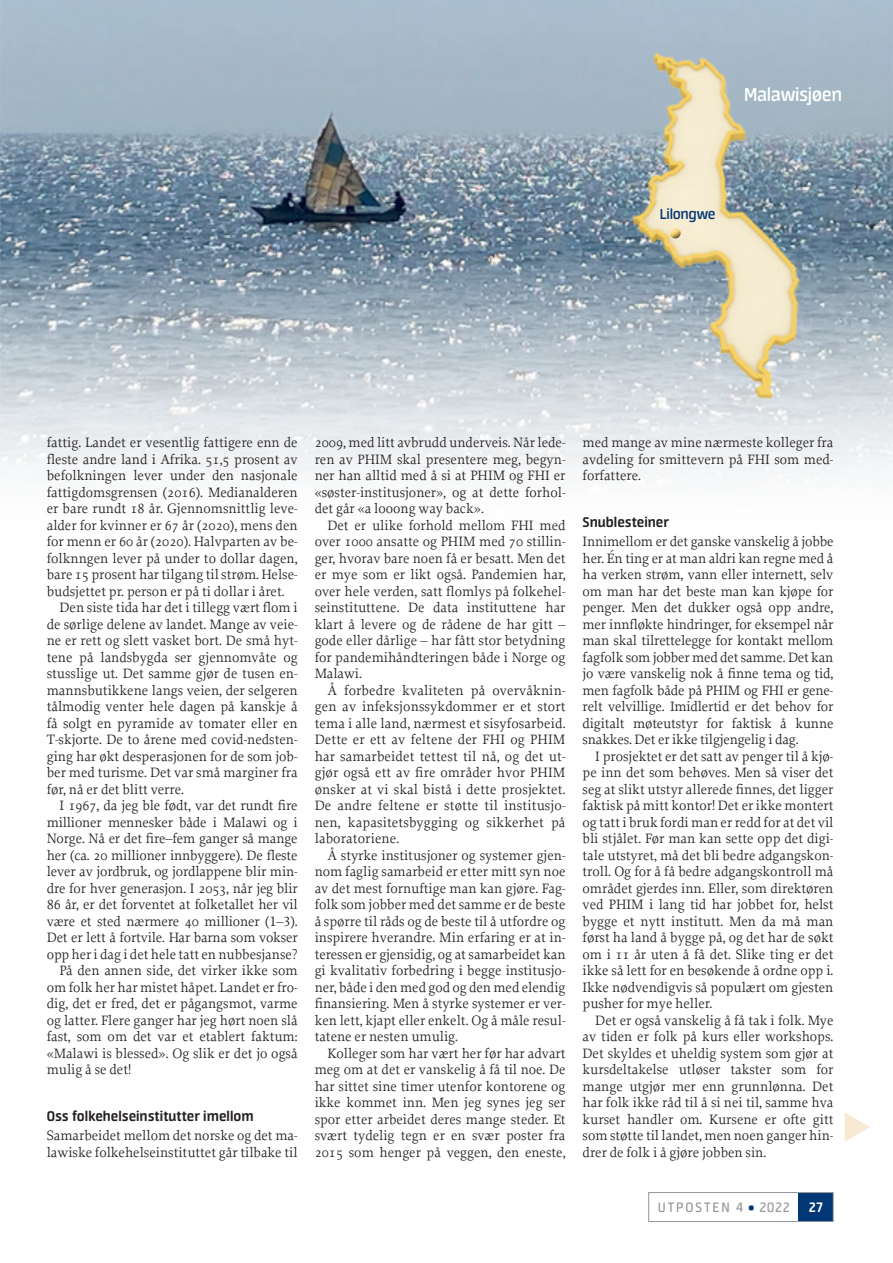
<style>
.page{position:relative;width:893px;height:1263px;background:#fff}
.page>*{position:absolute;margin:0;border:0;box-sizing:border-box;transform-origin:0 0}
.t1{font:600 21px "Neuron";letter-spacing:-.02em;color:#fff}
.t2{font:600 16.35px "Neuron";letter-spacing:-.02em;color:#013775}
.t3{font:700 15.75px "Neuron";color:#231f20}
.t4{font:15.3px "Neuron";letter-spacing:.115em;color:#939598}
.t5{font:14.25px/16.5px "Proforma";color:#231f20;text-align:justify}
.s1{font-family:"Proforma Book SC"}
.s2{font-weight:900;color:#013775}
.s3{font-weight:700;color:#fff}
</style>
<div class="page">
<div style="left:799px;top:1192px;width:34px;height:29px;background:#013775"></div>
<div style="left:648px;top:1192px;width:185px;height:30px;border:1px solid #939598"></div>
<img style="left:0;top:0;width:893px;height:478px">
<img style="left:561px;top:21px;width:310px;height:413px">
<div style="left:668px;top:225px;width:13px;height:11px;background:#f6ecd1"></div>
<div style="left:668px;top:228px;width:13px;height:11px;background:#231f20;opacity:.75"></div>
<h1 class="t1" style="left:744px;top:83px;width:100px">Malawisjøen</h1>
<p class="t2" style="left:660px;top:205px;width:57px">Lilongwe</p>
<p class="t5" style="left:47px;top:434px;width:252px">fattig. Landet er vesentlig fattigere enn de</p>
<p class="t5" style="left:47px;top:451px;width:252px">fleste andre land i Afrika. 51,5 prosent av</p>
<p class="t5" style="left:47px;top:467px;width:252px">befolkningen lever under den nasjonale</p>
<p class="t5" style="left:47px;top:484px;width:252px">fattigdomsgrensen (2016). Medianalderen</p>
<p class="t5" style="left:47px;top:500px;width:252px">er bare rundt 18 år. Gjennomsnittlig leve-</p>
<p class="t5" style="left:47px;top:517px;width:252px">alder for kvinner er 67 år (2020), mens den</p>
<p class="t5" style="left:47px;top:533px;width:252px">for menn er 60 år (2020). Halvparten av be-</p>
<p class="t5" style="left:47px;top:550px;width:252px">folknngen lever på under to dollar dagen,</p>
<p class="t5" style="left:47px;top:566px;width:252px">bare 15 prosent har tilgang til strøm. Helse-</p>
<p class="t5" style="left:47px;top:583px;width:239px">budsjettet pr. person er på ti dollar i året.</p>
<p class="t5" style="left:60px;top:599px;width:240px">Den siste tida har det i tillegg vært flom i</p>
<p class="t5" style="left:47px;top:616px;width:252px">de sørlige delene av landet. Mange av veie-</p>
<p class="t5" style="left:47px;top:632px;width:252px">ne er rett og slett vasket bort. De små hyt-</p>
<p class="t5" style="left:47px;top:649px;width:252px">tene på landsbygda ser gjennomvåte og</p>
<p class="t5" style="left:47px;top:665px;width:252px">stusslige ut. Det samme gjør de tusen en-</p>
<p class="t5" style="left:47px;top:682px;width:252px">mannsbutikkene langs veien, der selgeren</p>
<p class="t5" style="left:47px;top:698px;width:252px">tålmodig venter hele dagen på kanskje å</p>
<p class="t5" style="left:47px;top:715px;width:252px">få solgt en pyramide av tomater eller en</p>
<p class="t5" style="left:47px;top:731px;width:252px">T-skjorte. De to årene med covid-nedsten-</p>
<p class="t5" style="left:47px;top:748px;width:252px">ging har økt desperasjonen for de som job-</p>
<p class="t5" style="left:47px;top:764px;width:252px">ber med turisme. Det var små marginer fra</p>
<p class="t5" style="left:47px;top:781px;width:139px">før, nå er det blitt verre.</p>
<p class="t5" style="left:60px;top:797px;width:240px">I 1967, da jeg ble født, var det rundt fire</p>
<p class="t5" style="left:47px;top:814px;width:252px">millioner mennesker både i Malawi og i</p>
<p class="t5" style="left:47px;top:830px;width:252px">Norge. Nå er det fire–fem ganger så mange</p>
<p class="t5" style="left:47px;top:847px;width:252px">her (ca. 20 millioner innbyggere). De fleste</p>
<p class="t5" style="left:47px;top:863px;width:252px">lever av jordbruk, og jordlappene blir min-</p>
<p class="t5" style="left:47px;top:880px;width:252px">dre for hver generasjon. I 2053, når jeg blir</p>
<p class="t5" style="left:47px;top:896px;width:252px">86 år, er det forventet at folketallet her vil</p>
<p class="t5" style="left:47px;top:913px;width:252px">være et sted nærmere 40 millioner (<span class="s1">1–3</span>).</p>
<p class="t5" style="left:47px;top:929px;width:252px">Det er lett å fortvile. Har barna som vokser</p>
<p class="t5" style="left:47px;top:946px;width:252px">opp her i dag i det hele tatt en nubbesjanse?</p>
<p class="t5" style="left:60px;top:962px;width:240px">På den annen side, det virker ikke som</p>
<p class="t5" style="left:47px;top:979px;width:252px">om folk her har mistet håpet. Landet er fro-</p>
<p class="t5" style="left:47px;top:995px;width:252px">dig, det er fred, det er pågangsmot, varme</p>
<p class="t5" style="left:47px;top:1012px;width:252px">og latter. Flere ganger har jeg hørt noen slå</p>
<p class="t5" style="left:47px;top:1028px;width:252px">fast, som om det var et etablert faktum:</p>
<p class="t5" style="left:47px;top:1045px;width:252px">«Malawi is blessed». Og slik er det jo også</p>
<p class="t5" style="left:47px;top:1061px;width:86px">mulig å se det!</p>
<p class="t3" style="left:47px;top:1107px;width:208px">Oss folkehelseinstitutter imellom</p>
<p class="t5" style="left:47px;top:1127px;width:252px">Samarbeidet mellom det norske og det ma&shy;lawiske folkehelseinstituttet går tilbake til</p>
<p class="t5" style="left:315px;top:434px;width:252px">2009, med litt avbrudd underveis. Når lede&shy;ren av PHIM skal presentere meg, begyn&shy;ner han alltid med å si at PHIM og FHI er «søster-institusjoner», og at dette forhol&shy;det går «a looong way back».</p>
<p class="t5" style="left:315px;top:517px;width:252px;text-indent:13px">Det er ulike forhold mellom FHI med over 1000 ansatte og PHIM med 70 stillin&shy;ger, hvorav bare noen få er besatt. Men det er mye som er likt også. Pandemien har, over hele verden, satt flomlys på folkehel&shy;seinstituttene. De data instituttene har klart å levere og de rådene de har gitt – gode eller dårlige – har fått stor betydning for pandemihåndteringen både i Norge og Malawi.</p>
<p class="t5" style="left:315px;top:682px;width:252px;text-indent:13px">Å forbedre kvaliteten på overvåknin&shy;gen av infeksjonssykdommer er et stort tema i alle land, nærmest et sisyfosarbeid.<br>Dette er ett av feltene der FHI og PHIM har samarbeidet tettest til nå, og det ut&shy;gjør også ett av fire områder hvor PHIM ønsker at vi skal bistå i dette prosjektet.<br>De andre feltene er støtte til institusjo&shy;nen, kapasitetsbygging og sikkerhet på laboratoriene.</p>
<p class="t5" style="left:315px;top:847px;width:252px;text-indent:13px">Å styrke institusjoner og systemer gjen&shy;nom faglig samarbeid er etter mitt syn noe av det mest fornuftige man kan gjøre. Fag&shy;folk som jobber med det samme er de beste å spørre til råds og de beste til å utfordre og inspirere hverandre. Min erfaring er at in&shy;teressen er gjensidig, og at samarbeidet kan gi kvalitativ forbedring i begge institusjo&shy;ner, både i den med god og den med elendig finansiering. Men å styrke systemer er ver&shy;ken lett, kjapt eller enkelt. Og å måle resul&shy;tatene er nesten umulig.</p>
<p class="t5" style="left:315px;top:1045px;width:252px;text-indent:13px">Kolleger som har vært her før har advart meg om at det er vanskelig å få til noe. De har sittet sine timer utenfor kontorene og ikke kommet inn. Men jeg synes jeg ser spor etter arbeidet deres mange steder. Et svært tydelig tegn er en svær poster fra 2015 som henger på veggen, den eneste,</p>
<p class="t5" style="left:583px;top:434px;width:252px">med mange av mine nærmeste kolleger fra avdeling for smittevern på FHI som med&shy;forfattere.</p>
<p class="t3" style="left:583px;top:513px;width:88px">Snublesteiner</p>
<p class="t5" style="left:583px;top:533px;width:252px">Innimellom er det ganske vanskelig å jobbe her. Én ting er at man aldri kan regne med å ha verken strøm, vann eller internett, selv om man har det beste man kan kjøpe for penger. Men det dukker også opp andre, mer innfløkte hindringer, for eksempel når man skal tilrettelegge for kontakt mellom fagfolk som jobber med det samme. Det kan jo være vanskelig nok å finne tema og tid, men fagfolk både på PHIM og FHI er gene&shy;relt velvillige. Imidlertid er det behov for digitalt møteutstyr for faktisk å kunne snakkes. Det er ikke tilgjengelig i dag.</p>
<p class="t5" style="left:583px;top:748px;width:252px;text-indent:13px">I prosjektet er det satt av penger til å kjø&shy;pe inn det som behøves. Men så viser det seg at slikt utstyr allerede finnes, det ligger faktisk på mitt kontor! Det er ikke montert og tatt i bruk fordi man er redd for at det vil bli stjålet. Før man kan sette opp det digi&shy;tale utstyret, må det bli bedre adgangskon&shy;troll. Og for å få bedre adgangskontroll må området gjerdes inn. Eller, som direktøren ved PHIM i lang tid har jobbet for, helst bygge et nytt institutt. Men da må man først ha land å bygge på, og det har de søkt om i 11 år uten å få det. Slike ting er det ikke så lett for en besøkende å ordne opp i.<br>Ikke nødvendigvis så populært om gjesten pusher for mye heller.</p>
<p class="t5" style="left:583px;top:1012px;width:252px;text-indent:13px">Det er også vanskelig å få tak i folk. Mye av tiden er folk på kurs eller workshops.<br>Det skyldes et uheldig system som gjør at kursdeltakelse utløser takster som for mange utgjør mer enn grunnlønna. Det har folk ikke råd til å si nei til, samme hva kurset handler om. Kursene er ofte gitt som støtte til landet, men noen ganger hin&shy;drer de folk i å gjøre jobben sin.</p>
<p class="t4" style="left:658px;top:1199px;width:167px">UTPOSTEN 4 <span class="s2">•</span> 2022 <span class="s3">27</span></p>
</div>
